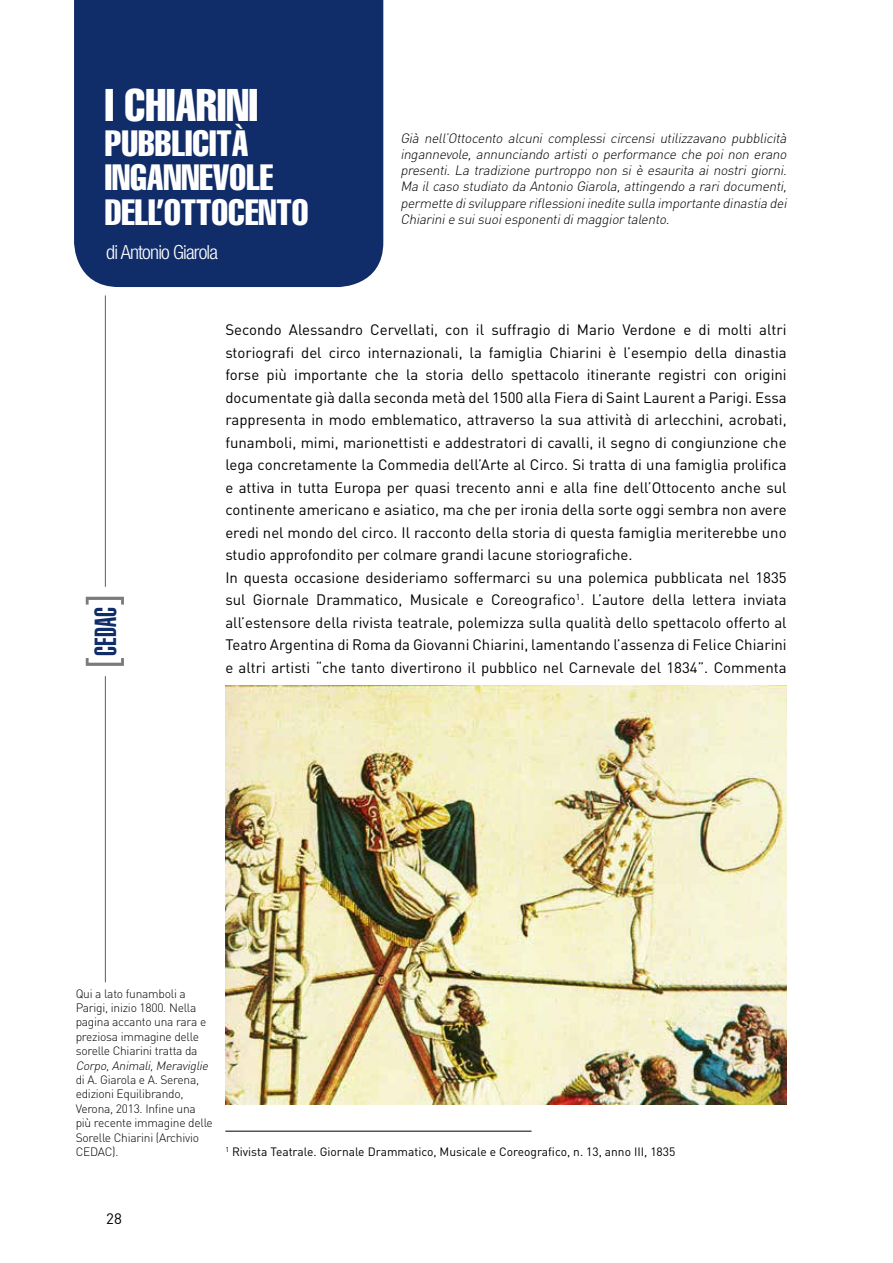
<style>
.page{position:relative;width:893px;height:1263px;background:#fff}
.page>*{position:absolute;margin:0;border:0;box-sizing:border-box;transform-origin:0 0}
.t1{font:extra-condensed 45px "Helvetica";color:#fff}
.t2{font:extra-condensed 36px/34.5px "Helvetica";color:#fff}
.t3{font:900 extra-condensed 30px "Helvetica";color:#102d69}
.t4{font:300 condensed 19.5px "Helvetica Neue";letter-spacing:-.04em;color:#fff;scale:1.04 1}
.t5{font:15px/22.5px "DIN";color:#000}
.t6{font:italic 300 13.5px/16.2px "DIN";color:#000;text-align:justify}
.t7{font:300 12px/14.4px "DIN";letter-spacing:-.02em;color:#000}
.t8{font:12px "DIN";color:#000}
.t9{font:italic 300 12px "DIN";color:#000}
</style>
<div class="page">
<div style="left:74px;top:0;width:309px;height:287px;background:#102d69"></div>
<svg style="left:86px;top:658px;width:38px;height:8px"></svg>
<svg style="left:86px;top:597px;width:38px;height:8px"></svg>
<hr style="left:105px;top:295px;width:1px;height:292px;background:#706f6f">
<hr style="left:105px;top:676px;width:1px;height:306px;background:#706f6f">
<img style="left:225px;top:685px;width:562px;height:419px">
<hr style="left:225px;top:1131px;width:306px;height:1px;background:#000">
<h1 class="t1" style="left:105px;top:77px;width:155px">I CHIARINI</h1>
<h2 class="t2" style="left:105px;top:125px;width:205px">PUBBLICITÀ<br>INGANNEVOLE<br>DELL’OTTOCENTO</h2>
<h3 class="t4" style="left:106px;top:241px;width:109px">di Antonio Giarola</h3>
<p class="t6" style="left:400px;top:130px;width:391px">Già nell’Ottocento alcuni complessi circensi utilizzavano pubblicità ingannevole, annunciando artisti o performance che poi non erano presenti. La tradizione purtroppo non si è esaurita ai nostri giorni.<br>Ma ilcaso studiato da Antonio Giarola,attingendo a raridocumenti, permette disviluppare riflessioniinedite sulla importante dinastia dei Chiarinie suisuoiesponentidimaggiortalento.</p>
<h3 class="t3" style="left:89px;top:656px;width:50px;rotate:-90deg">CEDAC</h3>
<p class="t5" style="left:225px;top:318px;width:563px">Secondo Alessandro Cervellati, con il suffragio di Mario Verdone e di molti altri storiografi del circo internazionali, la famiglia Chiarini è l’esempio della dinastia forse più importante che la storia dello spettacolo itinerante registri con origini documentate già dalla seconda metà del 1500 alla Fiera di Saint Laurent a Parigi. Essa rappresenta in modo emblematico, attraverso la sua attività di arlecchini, acrobati, funamboli, mimi, marionettisti e addestratori di cavalli, il segno di congiunzione che lega concretamente la Commedia dell’Arte al Circo. Si tratta di una famiglia prolifica e attiva in tutta Europa per quasi trecento anni e alla fine dell’Ottocento anche sul continente americano e asiatico, ma che per ironia della sorte oggi sembra non avere eredi nel mondo del circo. Il racconto della storia di questa famiglia meriterebbe uno studio approfondito per colmare grandi lacune storiografiche.<br>In questa occasione desideriamo soffermarci su una polemica pubblicata nel 1835 sul Giornale Drammatico, Musicale e Coreografico<sup>1</sup>. L’autore della lettera inviata all’estensore della rivista teatrale, polemizza sulla qualità dello spettacolo offerto al Teatro Argentina di Roma da Giovanni Chiarini, lamentando l’assenza di Felice Chiarini e altri artisti “che tanto divertirono il pubblico nel Carnevale del 1834”. Commenta</p>
<p class="t7" style="left:76px;top:986px;width:132px">Qui a lato funamboli a<br>Parigi, inizio 1800. Nella pagina accanto una rara e preziosa immagine delle sorelle Chiarini tratta da</p>
<p class="t9" style="left:76px;top:1058px;width:137px">Corpo,Animali,Meraviglie</p>
<p class="t7" style="left:76px;top:1072px;width:139px">di A. Giarola e A. Serena, edizioni Equilibrando,<br>Verona, 2013. Infine una più recente immagine delle<br>Sorelle Chiarini (Archivio<br>CEDAC).</p>
<p class="t8" style="left:225px;top:1144px;width:452px"><sup>1</sup> Rivista Teatrale. Giornale Drammatico, Musicale e Coreografico, n. 13, anno III, 1835</p>
<p class="t5" style="left:106px;top:1207px;width:17px">28</p>
</div>
